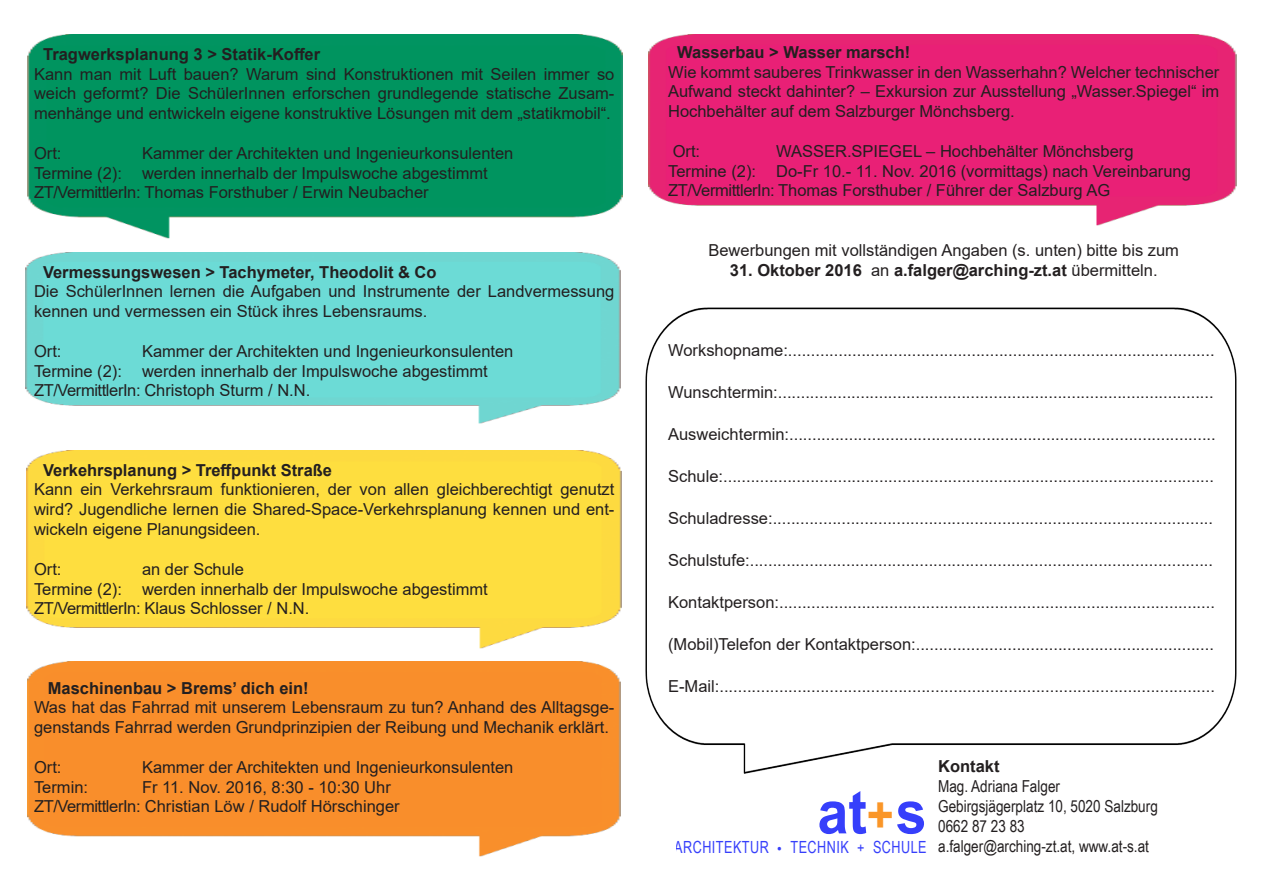
<style>
.page{position:relative;width:1263px;height:893px;background:#fff}
.page>*{position:absolute;margin:0;border:0;box-sizing:border-box;transform-origin:0 0}
.t1{font:700 60.3px "Arial";color:#363ffb;scale:.92 1}
.t2{font:16.8px "Arial Narrow";letter-spacing:.03em;color:#363ffb;scale:.92 1}
.t3{font:16.5px/19.8px "Arial";color:#231f20;text-align:justify}
.t4{font:700 16.5px "Arial";color:#231f20}
.t5{font:16.5px "Arial Narrow";color:#231f20}
.t6{font:8.4px "Arial";color:#363ffb;scale:.92 1}
.s1{font-weight:400}
.s2{font-size:50.25px;color:#fa9628}
</style>
<div class="page">
<img style="left:648px;top:34px;width:588px;height:191px">
<img style="left:27px;top:661px;width:594px;height:195px">
<img style="left:27px;top:451px;width:595px;height:198px">
<img style="left:26px;top:252px;width:595px;height:172px">
<img style="left:28px;top:34px;width:595px;height:205px">
<img style="left:645px;top:307px;width:591px;height:467px">
<p class="t4" style="left:43px;top:42px;width:278px">Tragwerksplanung 3 &gt; Statik-Koffer</p>
<p class="t3" style="left:34px;top:64px;width:582px">Kann man mit Luft bauen? Warum sind Konstruktionen mit Seilen immer so weich geformt? Die SchülerInnen erforschen grundlegende statische Zusam&shy;menhänge und entwickeln eigene konstruktive Lösungen mit dem „statikmobil“.</p>
<p class="t3" style="left:34px;top:143px;width:29px">Ort:</p>
<p class="t3" style="left:142px;top:143px;width:373px">Kammer der Architekten und Ingenieurkonsulenten</p>
<p class="t3" style="left:34px;top:163px;width:455px">Termine (2): werden innerhalb der Impulswoche abgestimmt</p>
<p class="t3" style="left:34px;top:183px;width:396px">ZT/VermittlerIn: Thomas Forsthuber / Erwin Neubacher</p>
<p class="t4" style="left:677px;top:40px;width:235px">Wasserbau &gt; Wasser marsch!</p>
<p class="t3" style="left:668px;top:62px;width:553px">Wie kommt sauberes Trinkwasser in den Wasserhahn? Welcher technischer Aufwand steckt dahinter? – Exkursion zur Ausstellung „Wasser.Spiegel“ im Hochbehälter auf dem Salzburger Mönchsberg.</p>
<p class="t3" style="left:673px;top:141px;width:29px">Ort:</p>
<p class="t3" style="left:776px;top:141px;width:359px">WASSER.SPIEGEL – Hochbehälter Mönchsberg</p>
<p class="t3" style="left:668px;top:161px;width:524px">Termine (2): Do-Fr 10.- 11. Nov. 2016 (vormittags) nach Vereinbarung</p>
<p class="t3" style="left:668px;top:181px;width:444px">ZT/VermittlerIn: Thomas Forsthuber / Führer der Salzburg AG</p>
<p class="t3" style="left:708px;top:240px;width:472px">Bewerbungen mit vollständigen Angaben (s. unten) bitte bis zum</p>
<p class="t4" style="left:730px;top:258px;width:429px">31. Oktober 2016 <span class="s1">an</span> a.falger@arching-zt.at <span class="s1">übermitteln.</span></p>
<p class="t4" style="left:43px;top:260px;width:395px">Vermessungswesen &gt; Tachymeter, Theodolit &amp; Co</p>
<p class="t3" style="left:34px;top:282px;width:582px">Die SchülerInnen lernen die Aufgaben und Instrumente der Landvermessung kennen und vermessen ein Stück ihres Lebensraums.</p>
<p class="t3" style="left:34px;top:341px;width:29px">Ort:</p>
<p class="t3" style="left:142px;top:341px;width:373px">Kammer der Architekten und Ingenieurkonsulenten</p>
<p class="t3" style="left:34px;top:361px;width:455px">Termine (2): werden innerhalb der Impulswoche abgestimmt</p>
<p class="t3" style="left:34px;top:381px;width:278px">ZT/VermittlerIn: Christoph Sturm / N.N.</p>
<p class="t3" style="left:668px;top:340px;width:548px">Workshopname:.............................................................................................</p>
<p class="t3" style="left:668px;top:382px;width:547px">Wunschtermin:...............................................................................................</p>
<p class="t3" style="left:668px;top:424px;width:549px">Ausweichtermin:.............................................................................................</p>
<p class="t3" style="left:668px;top:466px;width:547px">Schule:...........................................................................................................</p>
<p class="t3" style="left:668px;top:508px;width:546px">Schuladresse:................................................................................................</p>
<p class="t3" style="left:668px;top:550px;width:546px">Schulstufe:.....................................................................................................</p>
<p class="t3" style="left:668px;top:592px;width:548px">Kontaktperson:...............................................................................................</p>
<p class="t3" style="left:668px;top:634px;width:547px">(Mobil)Telefon der Kontaktperson:.................................................................</p>
<p class="t3" style="left:668px;top:676px;width:548px">E-Mail:............................................................................................................</p>
<p class="t4" style="left:43px;top:458px;width:290px">Verkehrsplanung &gt; Treffpunkt Straße</p>
<p class="t3" style="left:34px;top:480px;width:582px">Kann ein Verkehrsraum funktionieren, der von allen gleichberechtigt genutzt wird? Jugendliche lernen die Shared-Space-Verkehrsplanung kennen und ent&shy;wickeln eigene Planungsideen.</p>
<p class="t3" style="left:34px;top:559px;width:29px">Ort:</p>
<p class="t3" style="left:142px;top:559px;width:103px">an der Schule</p>
<p class="t3" style="left:34px;top:579px;width:455px">Termine (2): werden innerhalb der Impulswoche abgestimmt</p>
<p class="t3" style="left:34px;top:598px;width:277px">ZT/VermittlerIn: Klaus Schlosser / N.N.</p>
<p class="t4" style="left:48px;top:676px;width:262px">Maschinenbau &gt; Brems’ dich ein!</p>
<p class="t3" style="left:34px;top:697px;width:582px">Was hat das Fahrrad mit unserem Lebensraum zu tun? Anhand des Alltagsge&shy;genstands Fahrrad werden Grundprinzipien der Reibung und Mechanik erklärt.</p>
<p class="t3" style="left:34px;top:757px;width:29px">Ort:</p>
<p class="t3" style="left:142px;top:757px;width:373px">Kammer der Architekten und Ingenieurkonsulenten</p>
<p class="t3" style="left:34px;top:777px;width:56px">Termin:</p>
<p class="t3" style="left:142px;top:777px;width:250px">Fr 11. Nov. 2016, 8:30 - 10:30 Uhr</p>
<p class="t3" style="left:34px;top:796px;width:367px">ZT/VermittlerIn: Christian Löw / Rudolf Hörschinger</p>
<p class="t1" style="left:817px;top:772px;width:120px">at<span class="s2">+</span>s</p>
<p class="t2" style="left:674px;top:835px;width:104px">ARCHITEKTUR</p>
<p class="t2" style="left:790px;top:835px;width:150px">TECHNIK + SCHULE</p>
<p class="t4" style="left:938px;top:755px;width:63px">Kontakt</p>
<p class="t5" style="left:938px;top:774px;width:123px">Mag. Adriana Falger</p>
<p class="t5" style="left:938px;top:794px;width:221px">Gebirgsjägerplatz 10, 5020 Salzburg</p>
<p class="t5" style="left:938px;top:814px;width:88px">0662 87 23 83</p>
<p class="t5" style="left:938px;top:834px;width:212px">a.falger@arching-zt.at, www.at-s.at</p>
<p class="t6" style="left:777px;top:842px;width:7px">●</p>
</div>
